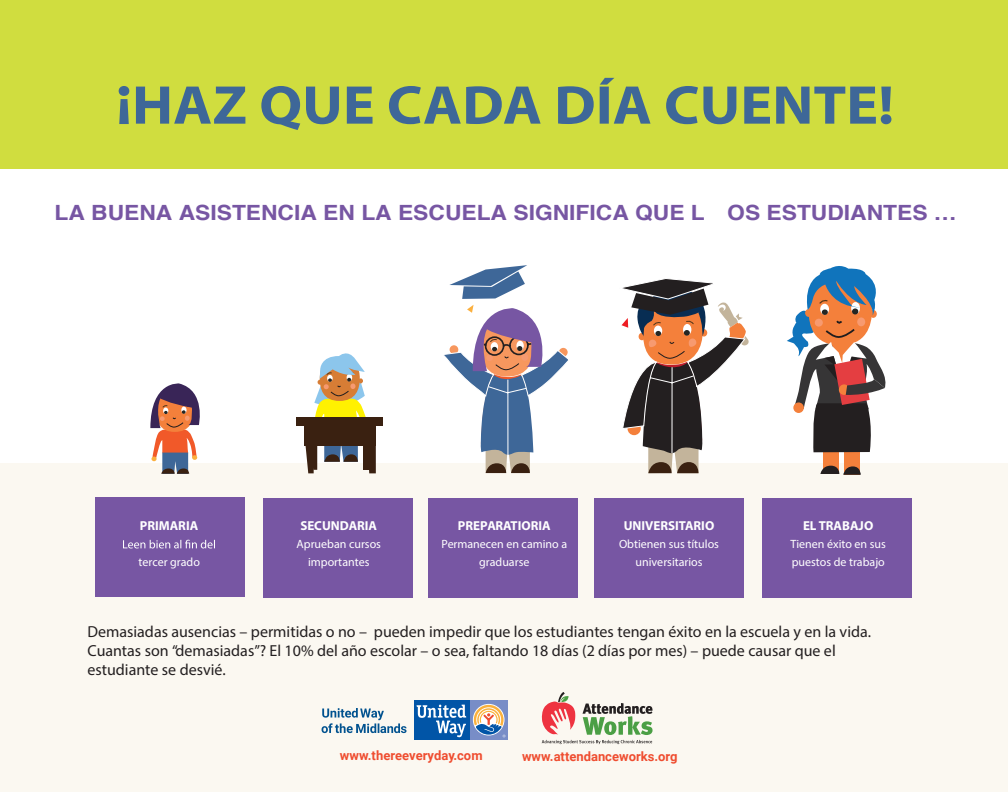
<style>
.page{position:relative;width:1008px;height:792px;background:#fff}
.page>*{position:absolute;margin:0;border:0;box-sizing:border-box;transform-origin:0 0}
.t1{font:700 21px "Helvetica";color:#7756a3;scale:1.09 1}
.t2{font:16px/19.2px "Myriad Pro";color:#231f20}
.t3{font:700 13px "Myriad Pro";color:#fff}
.t4{font:700 13px "Roboto";color:#ef4d30}
.t5{font:12px/18px "Myriad Pro";color:#fff;text-align:center}
</style>
<div class="page">
<div style="left:0;top:463px;width:1008px;height:329px;background:#fbf8f1"></div>
<div style="left:0;top:0;width:1008px;height:169px;background:#d0dd3f"></div>
<svg style="left:119px;top:78px;width:772px;height:52px"></svg>
<svg style="left:542px;top:692px;width:111px;height:52px"></svg>
<div style="left:297px;top:418px;width:86px;height:8px;background:#3a2111"></div>
<svg style="left:305px;top:353px;width:71px;height:120px"></svg>
<svg style="left:444px;top:265px;width:124px;height:208px"></svg>
<svg style="left:621px;top:278px;width:128px;height:195px"></svg>
<div style="left:844px;top:438px;width:16px;height:37px;background:#f4803b"></div>
<div style="left:823px;top:437px;width:16px;height:36px;background:#f4803b"></div>
<svg style="left:820px;top:466px;width:41px;height:9px"></svg>
<svg style="left:787px;top:266px;width:99px;height:186px"></svg>
<div style="left:763px;top:498px;width:149px;height:99px;background:#7756a3"></div>
<div style="left:594px;top:498px;width:150px;height:99px;background:#7756a3"></div>
<div style="left:429px;top:498px;width:149px;height:99px;background:#7756a3"></div>
<div style="left:263px;top:498px;width:150px;height:99px;background:#7756a3"></div>
<div style="left:95px;top:497px;width:150px;height:100px;background:#7756a3"></div>
<svg style="left:123px;top:540px;width:92px;height:8px"></svg>
<svg style="left:150px;top:383px;width:50px;height:91px"></svg>
<div style="left:470px;top:700px;width:38px;height:40px;background:#788dc7"></div>
<div style="left:414px;top:700px;width:56px;height:40px;background:#0155a7"></div>
<svg style="left:473px;top:704px;width:31px;height:32px"></svg>
<svg style="left:417px;top:705px;width:49px;height:32px"></svg>
<svg style="left:474px;top:705px;width:31px;height:32px"></svg>
<svg style="left:322px;top:708px;width:85px;height:25px"></svg>
<h1 class="t1" style="left:55px;top:195px;width:829px">LA BUENA ASISTENCIA EN LA ESCUELA SIGNIFICA QUE L OS ESTUDIANTES …</h1>
<p class="t3" style="left:140px;top:518px;width:60px">PRIMARIA</p>
<p class="t5" style="left:138px;top:553px;width:63px">tercer grado</p>
<p class="t3" style="left:300px;top:518px;width:78px">SECUNDARIA</p>
<p class="t5" style="left:297px;top:535px;width:86px">Aprueban cursos importantes</p>
<p class="t3" style="left:458px;top:518px;width:94px">PREPARATIORIA</p>
<p class="t5" style="left:441px;top:535px;width:127px">Permanecen en camino a graduarse</p>
<p class="t3" style="left:624px;top:518px;width:92px">UNIVERSITARIO</p>
<p class="t5" style="left:619px;top:535px;width:101px">Obtienen sus títulos universitarios</p>
<p class="t3" style="left:803px;top:518px;width:72px">EL TRABAJO</p>
<p class="t5" style="left:791px;top:535px;width:97px;text-align:left">Tienen éxito en sus puestos de trabajo</p>
<p class="t2" style="left:87px;top:621px;width:785px">Demasiadas ausencias – permitidas o no – pueden impedir que los estudiantes tengan éxito en la escuela y en la vida.<br>Cuantas son “demasiadas”? El 10% del año escolar – o sea, faltando 18 días (2 días por mes) – puede causar que el estudiante se desvié.</p>
<p class="t4" style="left:340px;top:747px;width:144px">www.thereeveryday.com</p>
<p class="t4" style="left:522px;top:747px;width:157px">www.attendanceworks.org</p>
</div>
